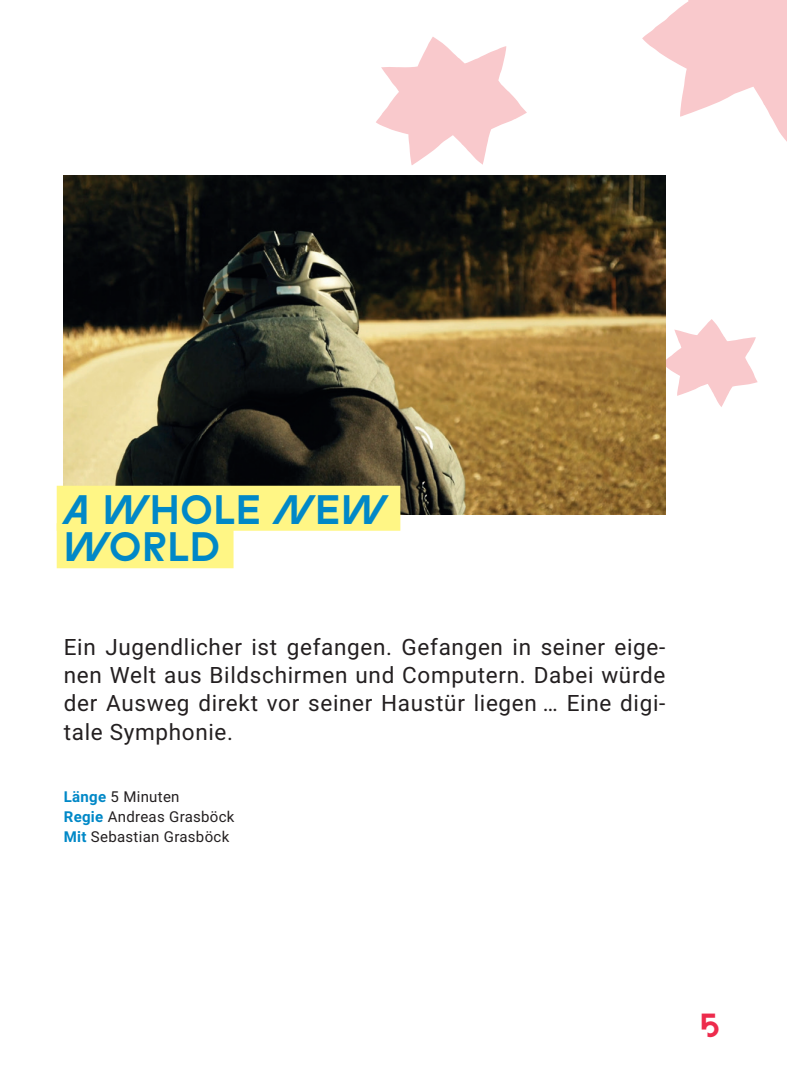
<style>
.page{position:relative;width:787px;height:1092px;background:#fff}
.page>*{position:absolute;margin:0;border:0;box-sizing:border-box;transform-origin:0 0}
.t1{font:700 40px/37.5px "Studio Feixen Edgy";letter-spacing:.02em;color:#0088c7}
.t2{font:700 32.5px "Studio Feixen Edgy";color:#ed2b4c}
.t3{font:22.5px/28px "Roboto";letter-spacing:.03em;color:#231f20;text-align:justify}
.t4{font:15px/20px "Roboto";letter-spacing:.02em;color:#231f20}
.s1{font-weight:700;color:#0088c7}
</style>
<div class="page">
<svg style="left:665px;top:319px;width:92px;height:88px"></svg>
<svg style="left:376px;top:37px;width:151px;height:128px"></svg>
<svg style="left:642px;top:0;width:145px;height:142px"></svg>
<img style="left:64px;top:175px;width:601px;height:339px">
<div style="left:57px;top:485px;width:343px;height:45px;background:#fff685"></div>
<div style="left:57px;top:523px;width:176px;height:45px;background:#fff685"></div>
<h1 class="t1" style="left:64px;top:489px;width:325px">A WHOLE NEW<br>WORLD</h1>
<p class="t3" style="left:64px;top:632px;width:603px">Ein Jugendlicher ist gefangen. Gefangen in seiner eige&shy;nen Welt aus Bildschirmen und Computern. Dabei würde der Ausweg direkt vor seiner Haustür liegen … Eine digi&shy;tale Symphonie.</p>
<p class="t4" style="left:64px;top:786px;width:172px"><span class="s1">Länge</span> 5 Minuten<br><span class="s1">Regie</span> Andreas Grasböck<br><span class="s1">Mit</span> Sebastian Grasböck</p>
<h2 class="t2" style="left:700px;top:1003px;width:21px">5</h2>
</div>
